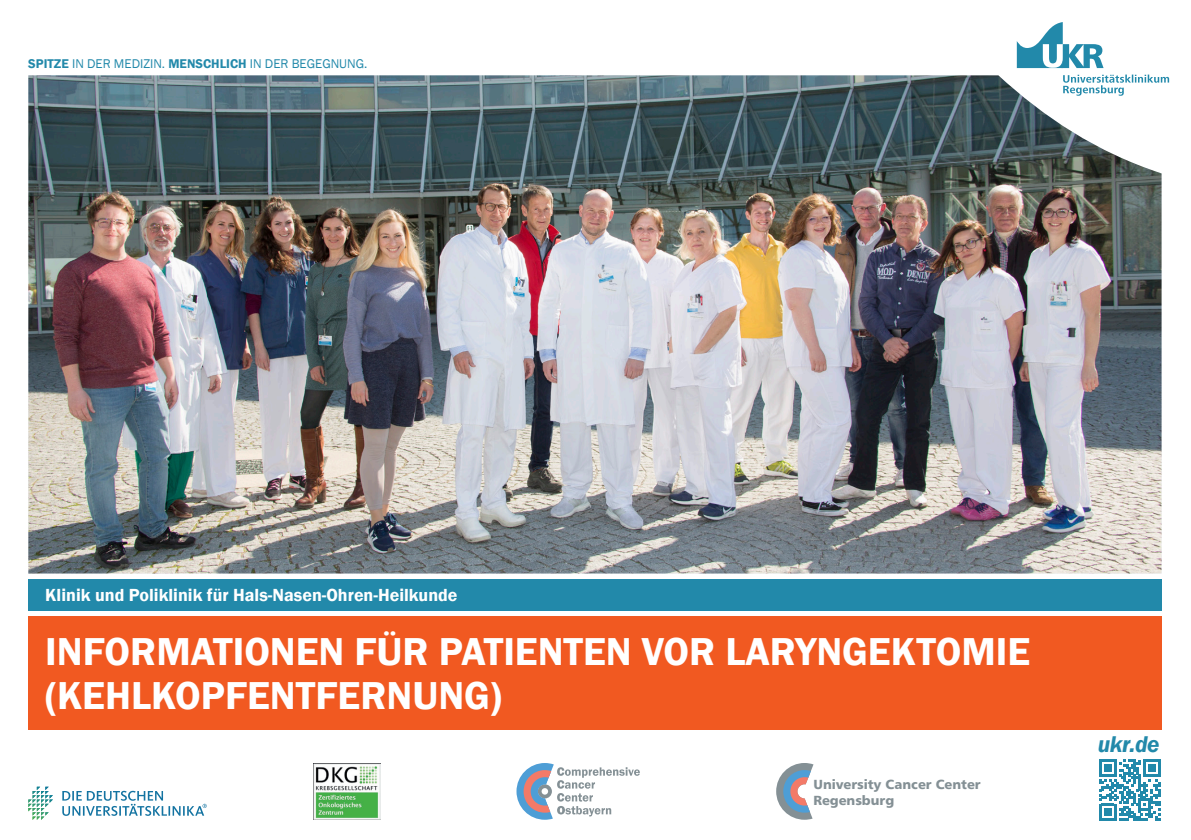
<style>
.page{position:relative;width:1191px;height:840px;background:#fff}
.page>*{position:absolute;margin:0;border:0;box-sizing:border-box;transform-origin:0 0}
.t1{font:600 40px/44px "Franklin Gothic";color:#fff}
.t2{font:italic 600 23.4px "Franklin Gothic";color:#2289aa}
.t3{font:600 18px "Franklin Gothic";color:#fff}
.t4{font:13.2px/15.8px "Humanist 777 BT Black B";color:#849095}
.t5{font:13px "Franklin Gothic";color:#2289aa}
.s1{font-weight:600}
</style>
<div class="page">
<img style="left:28px;top:75px;width:1133px;height:498px">
<svg style="left:1063px;top:74px;width:106px;height:22px"></svg>
<svg style="left:1016px;top:22px;width:87px;height:46px"></svg>
<div style="left:28px;top:616px;width:1133px;height:113px;background:#f15921"></div>
<div style="left:28px;top:579px;width:1133px;height:31px;background:#2289aa"></div>
<svg style="left:28px;top:786px;width:25px;height:33px"></svg>
<svg style="left:62px;top:790px;width:145px;height:25px"></svg>
<svg style="left:1099px;top:759px;width:61px;height:61px"></svg>
<svg style="left:516px;top:763px;width:124px;height:56px"></svg>
<svg style="left:776px;top:763px;width:37px;height:56px"></svg>
<img style="left:313px;top:763px;width:67px;height:56px">
<p class="t5" style="left:28px;top:56px;width:340px"><span class="s1">SPITZE</span> IN DER MEDIZIN. <span class="s1">MENSCHLICH</span> IN DER BEGEGNUNG.</p>
<p class="t3" style="left:45px;top:584px;width:414px">Klinik und Poliklinik für Hals-Nasen-Ohren-Heilkunde</p>
<p class="t1" style="left:45px;top:630px;width:986px">INFORMATIONEN FÜR PATIENTEN VOR LARYNGEKTOMIE (KEHLKOPFENTFERNUNG)</p>
<p class="t4" style="left:813px;top:775px;width:169px">University Cancer Center<br>Regensburg</p>
<p class="t2" style="left:1097px;top:728px;width:63px">ukr.de</p>
</div>
